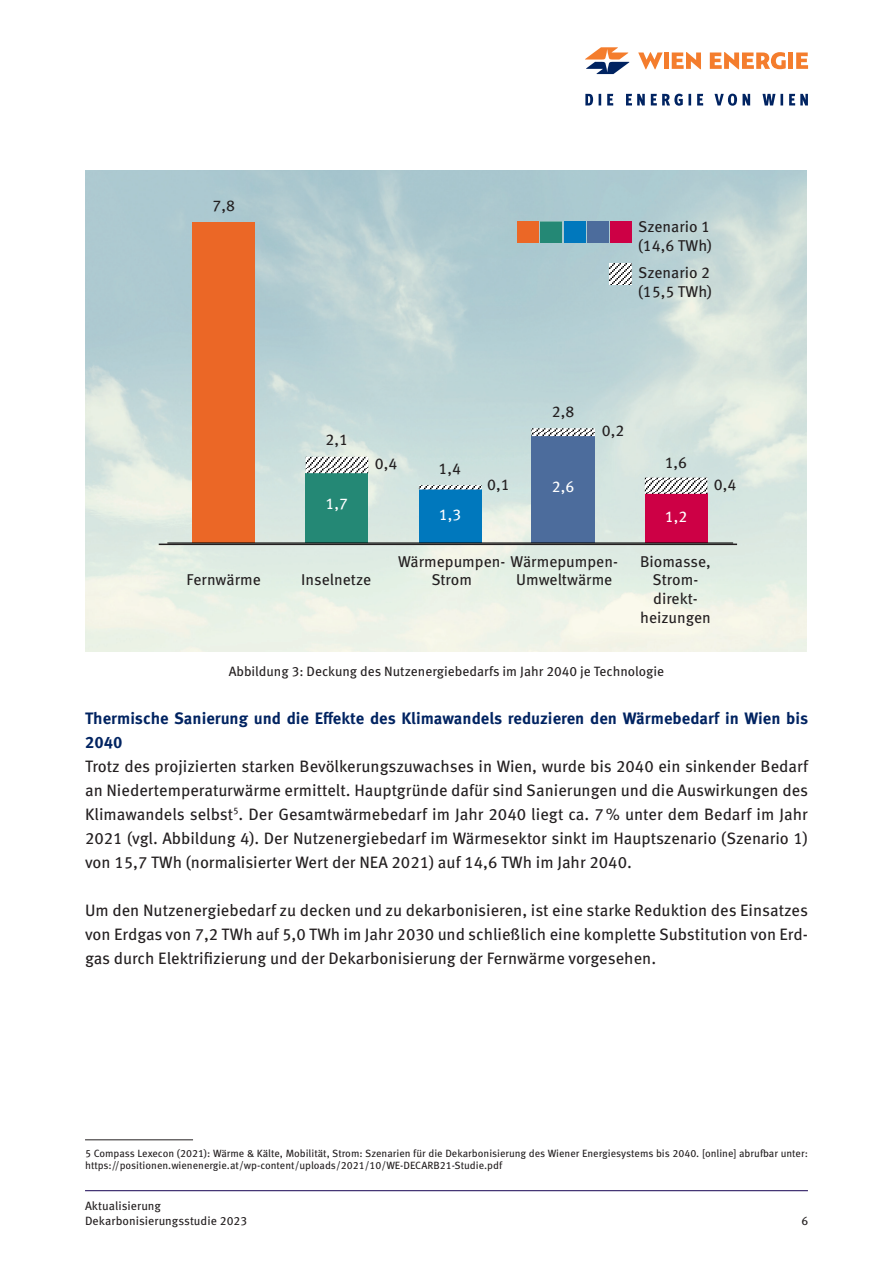
<style>
.page{position:relative;width:893px;height:1263px;background:#fff}
.page>*{position:absolute;margin:0;border:0;box-sizing:border-box;transform-origin:0 0}
.t1{font:16.5px/24px "Meta OT";color:#231f20;text-align:justify}
.t2{font:700 16.5px/24px "Meta OT";color:#002361}
.t3{font:15.6px/18.8px "Meta OT";color:#231f20}
.t4{font:15.6px "Meta OT";color:#fff}
.t5{font:13.5px "Meta OT";color:#231f20}
.t6{font:12px/14.4px "Meta OT";letter-spacing:.005em;color:#231f20}
.t7{font:10.5px/12.6px "Meta OT";color:#231f20}
</style>
<div class="page">
<svg style="left:585px;top:94px;width:223px;height:12px"></svg>
<svg style="left:585px;top:47px;width:44px;height:27px"></svg>
<svg style="left:638px;top:52px;width:25px;height:17px"></svg>
<div style="left:664px;top:53px;width:5px;height:16px;background:#f47d2d"></div>
<div style="left:788px;top:53px;width:5px;height:16px;background:#f47d2d"></div>
<svg style="left:796px;top:53px;width:12px;height:16px"></svg>
<svg style="left:672px;top:52px;width:29px;height:17px"></svg>
<svg style="left:710px;top:52px;width:76px;height:17px"></svg>
<hr style="left:85px;top:1190px;width:723px;height:1px;background:#160352">
<img style="left:85px;top:170px;width:721px;height:482px">
<div style="left:192px;top:222px;width:63px;height:321px;background:#eb6726"></div>
<div style="left:306px;top:473px;width:62px;height:70px;background:#248875"></div>
<div style="left:419px;top:490px;width:63px;height:53px;background:#0078bd"></div>
<div style="left:645px;top:494px;width:62px;height:49px;background:#cd0045"></div>
<div style="left:531px;top:436px;width:64px;height:107px;background:#4c6c9c"></div>
<svg style="left:306px;top:428px;width:401px;height:66px"></svg>
<hr style="left:167px;top:542px;width:566px;height:1px;background:#000">
<svg style="left:610px;top:264px;width:21px;height:21px"></svg>
<hr style="left:85px;top:1139px;width:108px;height:1px;background:#231f20">
<hr style="left:159px;top:544px;width:578px;height:1px;background:#231f20">
<div style="left:517px;top:221px;width:22px;height:21px;background:#eb6726"></div>
<svg style="left:541px;top:221px;width:21px;height:21px"></svg>
<div style="left:564px;top:221px;width:21px;height:21px;background:#0078bd"></div>
<div style="left:587px;top:221px;width:22px;height:21px;background:#4c6c9c"></div>
<div style="left:611px;top:221px;width:21px;height:21px;background:#cd0045"></div>
<p class="t3" style="left:213px;top:196px;width:24px">7,8</p>
<p class="t3" style="left:638px;top:218px;width:75px">Szenario 1 (14,6 TWh)</p>
<p class="t3" style="left:638px;top:264px;width:75px">Szenario 2 (15,5 TWh)</p>
<p class="t3" style="left:325px;top:430px;width:24px">2,1</p>
<p class="t4" style="left:325px;top:494px;width:24px">1,7</p>
<p class="t3" style="left:375px;top:454px;width:24px">0,4</p>
<p class="t3" style="left:438px;top:459px;width:24px">1,4</p>
<p class="t4" style="left:439px;top:505px;width:24px">1,3</p>
<p class="t3" style="left:487px;top:475px;width:24px">0,1</p>
<p class="t3" style="left:552px;top:402px;width:24px">2,8</p>
<p class="t4" style="left:552px;top:477px;width:24px">2,6</p>
<p class="t3" style="left:602px;top:422px;width:24px">0,2</p>
<p class="t3" style="left:665px;top:453px;width:24px">1,6</p>
<p class="t4" style="left:665px;top:507px;width:24px">1,2</p>
<p class="t3" style="left:714px;top:475px;width:24px">0,4</p>
<p class="t3" style="left:398px;top:552px;width:221px">Wärmepumpen- Wärmepumpen-</p>
<p class="t3" style="left:640px;top:552px;width:72px">Biomasse,</p>
<p class="t3" style="left:187px;top:571px;width:76px">Fernwärme</p>
<p class="t3" style="left:301px;top:571px;width:72px">Inselnetze</p>
<p class="t3" style="left:431px;top:571px;width:42px">Strom</p>
<p class="t3" style="left:516px;top:571px;width:98px">Umweltwärme</p>
<p class="t3" style="left:640px;top:571px;width:72px;text-align:center">Strom&shy;direkt&shy;heizungen</p>
<p class="t5" style="left:229px;top:663px;width:437px">Abbildung 3: Deckung des Nutzenergiebedarfs im Jahr 2040 je Technologie</p>
<p class="t2" style="left:85px;top:706px;width:725px">Thermische Sanierung und die Effekte des Klimawandels reduzieren den Wärmebedarf in Wien bis<br>2040</p>
<p class="t1" style="left:85px;top:754px;width:725px">Trotz des projizierten starken Bevölkerungszuwachses in Wien, wurde bis 2040 ein sinkender Bedarf an Niedertemperaturwärme ermittelt. Hauptgründe dafür sind Sanierungen und die Auswirkungen des Klimawandels selbst<sup>5</sup>. Der Gesamtwärmebedarf im Jahr 2040 liegt ca. 7% unter dem Bedarf im Jahr 2021 (vgl. Abbildung 4). Der Nutzenergiebedarf im Wärmesektor sinkt im Hauptszenario (Szenario 1) von 15,7 TWh (normalisierter Wert der NEA 2021) auf 14,6 TWh im Jahr 2040.</p>
<p class="t1" style="left:85px;top:898px;width:724px">Um den Nutzenergiebedarf zu decken und zu dekarbonisieren, ist eine starke Reduktion des Einsatzes von Erdgas von 7,2 TWh auf 5,0 TWh im Jahr 2030 und schließlich eine komplette Substitution von Erd&shy;gas durch Elektrifizierung und der Dekarbonisierung der Fernwärme vorgesehen.</p>
<p class="t7" style="left:85px;top:1147px;width:724px">5 Compass Lexecon (2021): Wärme &amp; Kälte, Mobilität, Strom: Szenarien für die Dekarbonisierung des Wiener Energiesystems bis 2040. [online] abrufbar unter: https://positionen.wienenergie.at/wp-content/uploads/2021/10/WE-DECARB21-Studie.pdf</p>
<p class="t6" style="left:85px;top:1199px;width:164px">Aktualisierung<br>Dekarbonisierungsstudie 2023</p>
<p class="t6" style="left:801px;top:1213px;width:8px">6</p>
</div>
